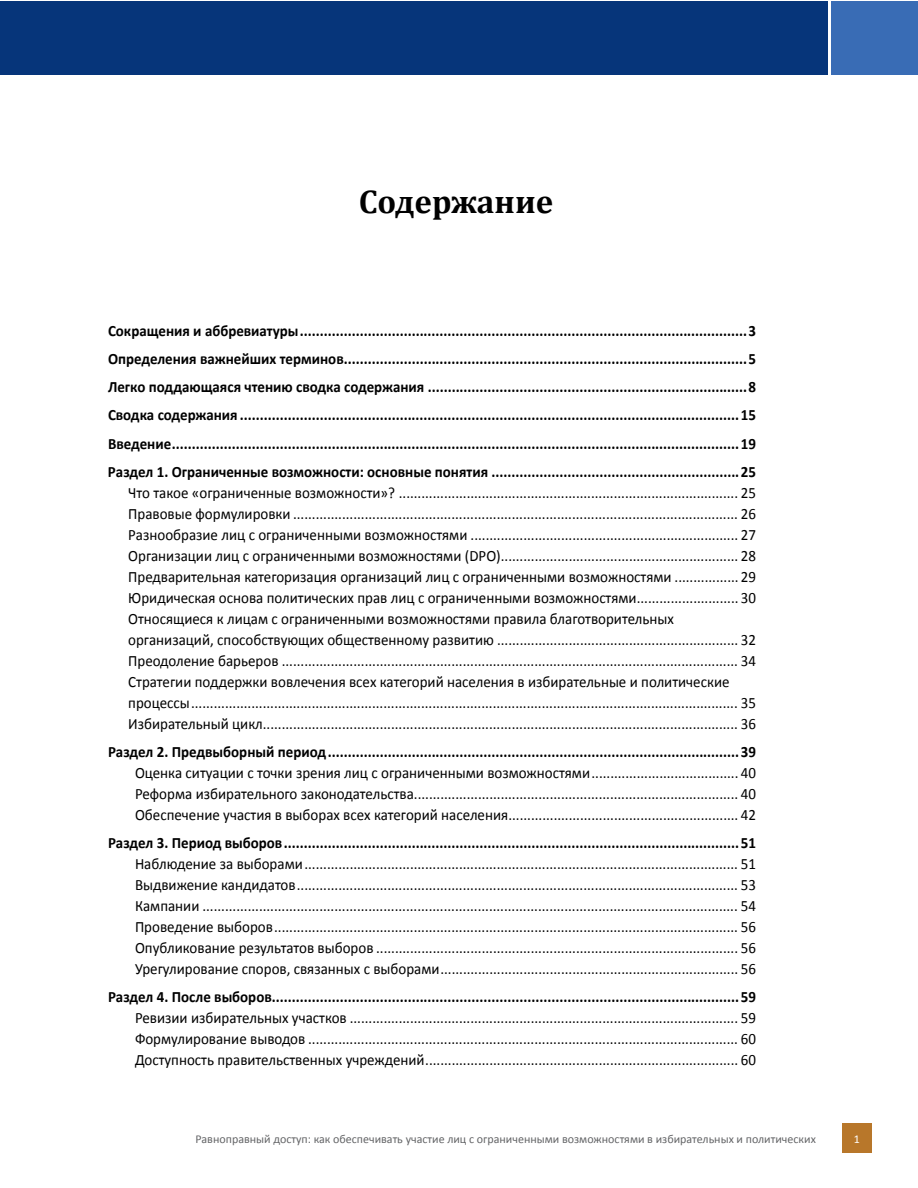
<style>
.page{position:relative;width:918px;height:1188px;background:#fff}
.page>*{position:absolute;margin:0;border:0;box-sizing:border-box;transform-origin:0 0}
.t1{font:700 33px "Cambria";color:#000}
.t2{font:15.75px/21px "Calibri";color:#000;text-align:justify;scale:.95 1}
.t3{font:700 15.75px/28.2px "Calibri";color:#000;text-align:justify;scale:.95 1}
.t4{font:12px "Calibri";color:#636466}
.t5{font:12px "Calibri";color:#fff}
</style>
<div class="page">
<div style="left:832px;top:2px;width:86px;height:73px;background:#396cb5"></div>
<div style="left:0;top:2px;width:828px;height:73px;background:#06357a"></div>
<div style="left:842px;top:1123px;width:29px;height:30px;background:#b8772a"></div>
<h1 class="t1" style="left:359px;top:178px;width:196px">Содержание</h1>
<p class="t3" style="left:108px;top:316px;width:684px">Сокращения и аббревиатуры................................................................................................................3<br>Определения важнейших терминов.....................................................................................................5<br>Легко поддающаяся чтению сводка содержания ................................................................................8<br>Сводка содержания .............................................................................................................................15<br>Введение..............................................................................................................................................19<br>Раздел 1. Ограниченные возможности: основные понятия ..............................................................25</p>
<p class="t2" style="left:128px;top:482px;width:662px;text-align:left">Что такое «ограниченные возможности»? .......................................................................................... 25<br>Правовые формулировки ...................................................................................................................... 26<br>Разнообразие лиц с ограниченными возможностями ....................................................................... 27<br>Организации лиц с ограниченными возможностями (DPO)............................................................... 28<br>Предварительная категоризация организаций лиц с ограниченными возможностями ................. 29<br>Юридическая основа политических прав лиц с ограниченными возможностями........................... 30<br>Относящиеся к лицам с ограниченными возможностями правила благотворительных организаций, способствующих общественному развитию ................................................................ 32<br>Преодоление барьеров ......................................................................................................................... 34<br>Стратегии поддержки вовлечения всех категорий населения в избирательные и политические процессы................................................................................................................................................. 35<br>Избирательный цикл.............................................................................................................................. 36</p>
<p class="t3" style="left:108px;top:738px;width:684px">Раздел 2. Предвыборный период.......................................................................................................39</p>
<p class="t2" style="left:135px;top:762px;width:655px">Оценка ситуации с точки зрения лиц с ограниченными возможностями....................................... 40<br>Реформа избирательного законодательства...................................................................................... 40<br>Обеспечение участия в выборах всех категорий населения............................................................. 42</p>
<p class="t3" style="left:108px;top:829px;width:684px">Раздел 3. Период выборов..................................................................................................................51</p>
<p class="t2" style="left:135px;top:853px;width:655px">Наблюдение за выборами................................................................................................................... 51<br>Выдвижение кандидатов..................................................................................................................... 53<br>Кампании .............................................................................................................................................. 54<br>Проведение выборов........................................................................................................................... 56<br>Опубликование результатов выборов ................................................................................................ 56<br>Урегулирование споров, связанных с выборами............................................................................... 56</p>
<p class="t3" style="left:108px;top:983px;width:684px">Раздел 4. После выборов.....................................................................................................................59</p>
<p class="t2" style="left:135px;top:1008px;width:655px">Ревизии избирательных участков ....................................................................................................... 59<br>Формулирование выводов .................................................................................................................. 60<br>Доступность правительственных учреждений................................................................................... 60</p>
<p class="t4" style="left:195px;top:1131px;width:622px">Равноправный доступ: как обеспечивать участие лиц с ограниченными возможностями в избирательных и политических</p>
<p class="t5" style="left:854px;top:1131px;width:8px">1</p>
</div>
